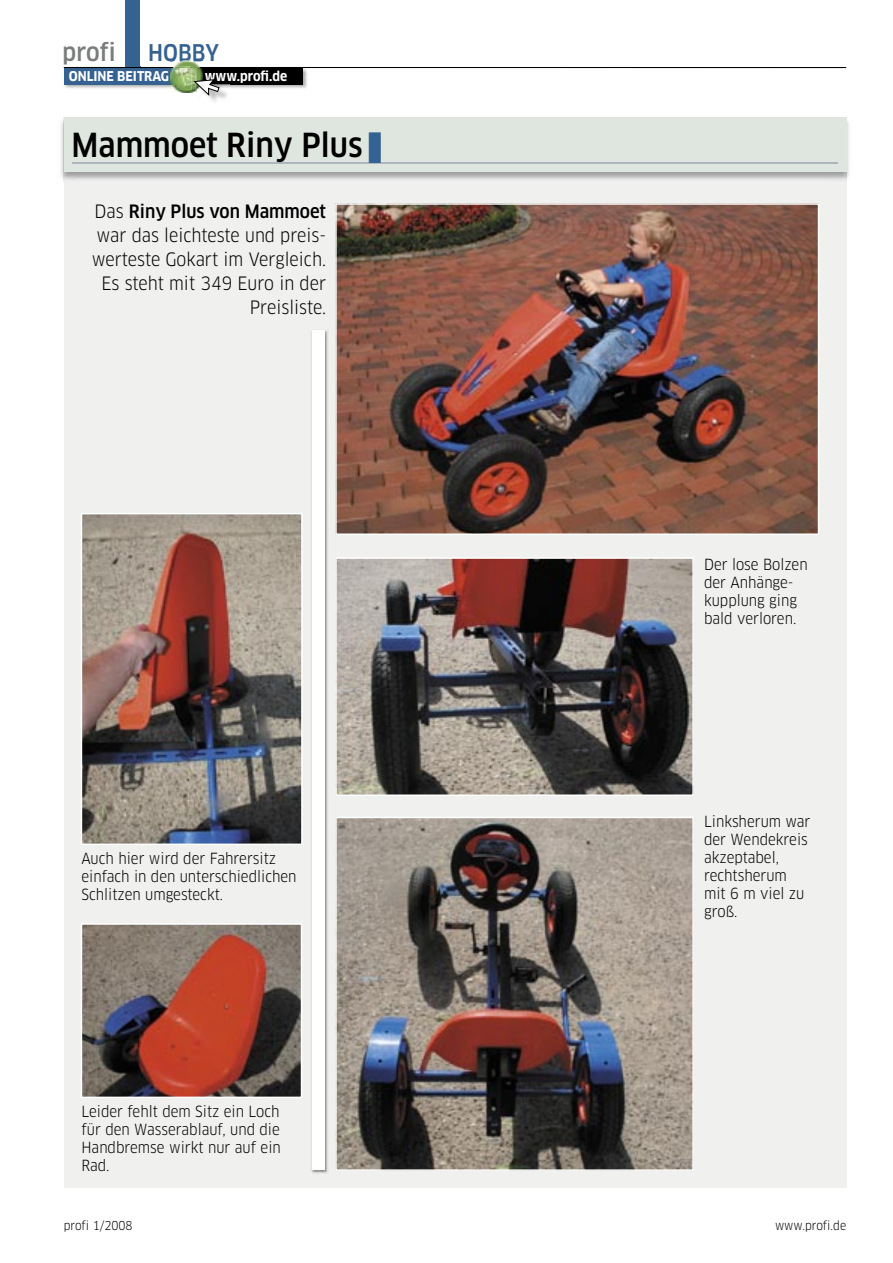
<style>
.page{position:relative;width:893px;height:1263px;background:#fff}
.page>*{position:absolute;margin:0;border:0;box-sizing:border-box;transform-origin:0 0}
.t1{font:500 condensed 32.4px "Clan OT";color:#000}
.t2{font:500 condensed 24px "Clan OT";letter-spacing:.005em;color:#7b7c7c}
.t3{font:500 condensed 22.5px "Clan OT";color:#356291}
.t4{font:condensed 18px/24px "Clan OT";color:#000;text-align:right}
.t5{font:condensed 15px/18px "Clan OT";color:#000}
.t6{font:700 condensed 13.2px "Clan OT";color:#fff}
.t7{font:condensed 12px "Clan OT";color:#000}
.s1{font-weight:900;font-size:40.8px;color:#356291}
.s2{font-weight:500}
</style>
<div class="page">
<div style="left:125px;top:0;width:15px;height:67px;background:#356291"></div>
<img style="left:229px;top:68px;width:78px;height:20px">
<div style="left:197px;top:68px;width:106px;height:16px;background:#000"></div>
<img style="left:63px;top:67px;width:108px;height:21px">
<div style="left:64px;top:68px;width:122px;height:16px;background:#356291"></div>
<div style="left:64px;top:117px;width:782px;height:1071px;background:#f0f0ee"></div>
<div style="left:64px;top:117px;width:782px;height:54px;background:#dfe6e0"></div>
<hr style="left:64px;top:67px;width:782px;height:1px;background:#000">
<img style="left:311px;top:330px;width:17px;height:844px">
<div style="left:312px;top:331px;width:13px;height:839px;background:#fff"></div>
<img style="left:171px;top:61px;width:31px;height:6px">
<img style="left:211px;top:99px;width:6px;height:3px">
<svg style="left:171px;top:67px;width:58px;height:32px"></svg>
<img style="left:335px;top:203px;width:484px;height:332px">
<img style="left:81px;top:513px;width:222px;height:332px">
<img style="left:336px;top:557px;width:358px;height:239px">
<img style="left:335px;top:817px;width:359px;height:354px">
<svg style="left:81px;top:923px;width:221px;height:175px;background:#87574c"></svg>
<hr style="left:72px;top:162px;width:765px;height:1px;background:#abb6bd">
<h2 class="t2" style="left:62px;top:39px;width:55px">profi</h2>
<h3 class="t3" style="left:148px;top:40px;width:73px">HOBBY</h3>
<p class="t6" style="left:69px;top:69px;width:102px">ONLINE BEITRAG</p>
<p class="t6" style="left:205px;top:68px;width:84px">www.profi.de</p>
<h1 class="t1" style="left:72px;top:126px;width:313px">Mammoet Riny Plus <span class="s1">I</span></h1>
<p class="t4" style="left:92px;top:199px;width:236px">Das <span class="s2">Riny Plus von Mammoet </span>war das leichteste und preis&shy;werteste Gokart im Vergleich.<br>Es steht mit 349 Euro in der<br>Preisliste.</p>
<p class="t5" style="left:81px;top:850px;width:217px">Auch hier wird der Fahrersitz einfach in den unterschiedlichen<br>Schlitzen umgesteckt.</p>
<p class="t5" style="left:81px;top:1102px;width:201px;text-align:justify">Leider fehlt dem Sitz ein Loch für den Wasserablauf, und die Handbremse wirkt nur auf ein Rad.</p>
<p class="t5" style="left:704px;top:555px;width:105px">Der lose Bolzen der Anhänge&shy;kupplung ging bald verloren.</p>
<p class="t5" style="left:704px;top:813px;width:108px">Linksherum war der Wendekreis akzeptabel, rechtsherum mit 6 m viel zu groß.</p>
<p class="t7" style="left:64px;top:1218px;width:70px">profi 1/2008</p>
<p class="t7" style="left:775px;top:1218px;width:73px">www.profi.de</p>
</div>
